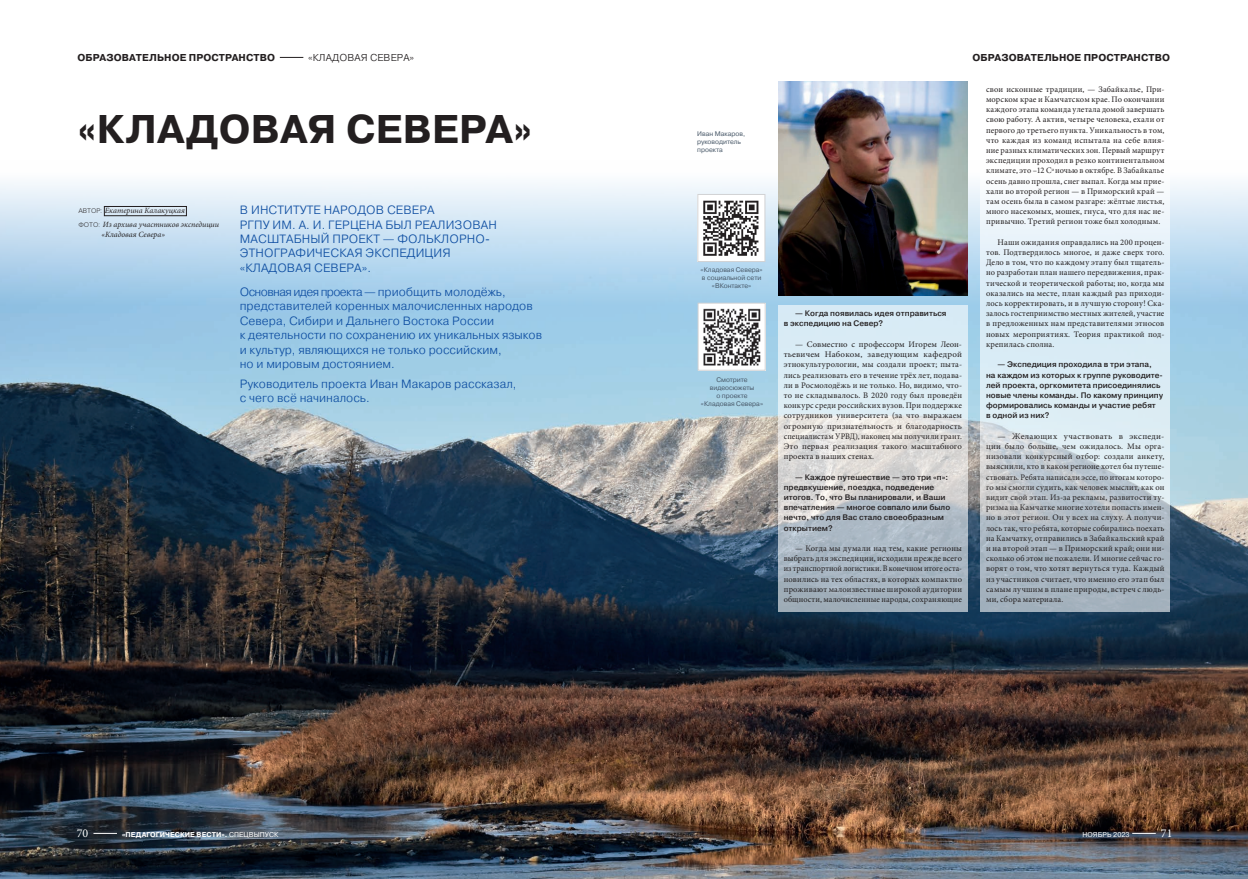
<style>
.page{position:relative;width:1248px;height:879px;background:#fff}
.page>*{position:absolute;margin:0;border:0;box-sizing:border-box;transform-origin:0 0}
.Заголовок_1_40пт{font:700 40px "Pragmatica";letter-spacing:.01em;color:#231f20}
.Лид_12пт{font:300 12px/14.4px "Pragmatica";color:#0d4da1}
.t1{font:12px "Minion Pro";color:#fff}
.Рубрика_10пт{font:700 10px "Pragmatica";letter-spacing:.01em;color:#231f20}
.Рубрика_10пт-2{font:300 10px "Pragmatica";letter-spacing:.01em;color:#231f20}
.Основной_текст_Min_8{font:8.5px/10.2px "Minion Pro";letter-spacing:.02em;color:#231f20;text-align:justify}
.Основной_текст_Min_8-2{font:8.5px/10.2px "Minion Pro";letter-spacing:.02em;color:#231f20;text-align:justify;scale:1.05 1}
.Вопрос_интервью{font:500 8px/10.2px "Pragmatica";color:#231f20}
.t2{font:italic 8px/9.6px "Minion Pro";color:#231f20}
.t3{font:700 7px "Pragmatica";letter-spacing:.01em;color:#fff}
.t4{font:7px "Pragmatica";letter-spacing:.01em;color:#fff}
.Подпись_на_полях{font:6.7px/8px "Pragmatica";color:#485868;text-align:center}
.s1{font-family:"Proxima Nova";font-weight:300;font-style:normal;font-size:7px}
.s2{font-weight:400}
</style>
<div class="page">
<img style="left:0;top:161px;width:1247px;height:718px">
<svg style="left:778px;top:305px;width:189px;height:307px;background:#cad5db"></svg>
<svg style="left:980px;top:161px;width:189px;height:451px;background:#d1dee6"></svg>
<img style="left:778px;top:82px;width:189px;height:214px">
<img style="left:699px;top:196px;width:64px;height:64px">
<div style="left:697px;top:194px;width:68px;height:68px;border:1px solid #d1d2d4"></div>
<img style="left:699px;top:305px;width:64px;height:64px">
<div style="left:697px;top:303px;width:68px;height:68px;border:1px solid #d1d2d4"></div>
<svg style="left:280px;top:57px;width:23px;height:1px"></svg>
<svg style="left:93px;top:833px;width:24px;height:1px"></svg>
<svg style="left:1132px;top:833px;width:23px;height:1px"></svg>
<div style="left:104px;top:206px;width:82px;height:10px;border:1px solid #231f20"></div>
<p class="Рубрика_10пт" style="left:78px;top:51px;width:199px">ОБРАЗОВАТЕЛЬНОЕ ПРОСТРАНСТВО</p>
<p class="Рубрика_10пт-2" style="left:308px;top:51px;width:108px">«КЛАДОВАЯ СЕВЕРА»</p>
<p class="Рубрика_10пт" style="left:972px;top:51px;width:199px">ОБРАЗОВАТЕЛЬНОЕ ПРОСТРАНСТВО</p>
<p class="Заголовок_1_40пт" style="left:78px;top:103px;width:455px">«КЛАДОВАЯ СЕВЕРА»</p>
<p class="t2" style="left:78px;top:205px;width:108px"><span class="s1">АВТОР:</span> Екатерина Калакуцкая</p>
<p class="t2" style="left:101px;top:220px;width:119px;text-indent:-23px"><span class="s1">ФОТО:</span> Из архива участников экспедиции «Кладовая Севера»</p>
<p class="Лид_12пт" style="left:240px;top:203px;width:258px">В ИНСТИТУТЕ НАРОДОВ СЕВЕРА<br>РГПУ ИМ. А. И. ГЕРЦЕНА БЫЛ РЕАЛИЗОВАН<br>МАСШТАБНЫЙ ПРОЕКТ — ФОЛЬКЛОРНО-<br>ЭТНОГРАФИЧЕСКАЯ ЭКСПЕДИЦИЯ «КЛАДОВАЯ СЕВЕРА».</p>
<p class="Лид_12пт" style="left:240px;top:284px;width:304px">Основная идея проекта — приобщить молодёжь, представителей коренных малочисленных народов Севера, Сибири и Дальнего Востока России<br>к деятельности по сохранению их уникальных языков и культур, являющихся не только российским,<br>но и мировым достоянием.</p>
<p class="Лид_12пт" style="left:240px;top:376px;width:278px">Руководитель проекта Иван Макаров рассказал, с чего всё начиналось.</p>
<p class="Подпись_на_полях" style="left:697px;top:130px;width:49px">Иван Макаров,</p>
<p class="Подпись_на_полях" style="left:697px;top:138px;width:45px;text-align:left">руководитель проекта</p>
<p class="Подпись_на_полях" style="left:700px;top:265px;width:64px">«Кладовая Севера» в социальной сети «ВКонтакте»</p>
<p class="Подпись_на_полях" style="left:701px;top:376px;width:64px">Смотрите видеосюжеты<br>о проекте «Кладовая Севера»</p>
<p class="Вопрос_интервью" style="left:783px;top:308px;width:164px;text-indent:11px">— Когда появилась идея отправиться в экспедицию на Cевер?</p>
<p class="Основной_текст_Min_8" style="left:783px;top:339px;width:180px;text-indent:11px">— Совместно с профессорм Игорем Леон&shy;тьевичем Набоком, заведующим кафедрой этнокультурологии, мы создали проект; пыта&shy;лись реализовать его в течение трёх лет, подава&shy;ли в Росмолодёжь и не только. Но, видимо, что&shy;то не складывалось. В 2020 году был проведён конкурс среди российских вузов. При поддержке сотрудников университета (за что выражаем огромную признательность и благодарность специалистам УРВД), наконец мы получили грант.<br>Это первая реализация такого масштабного проекта в наших стенах.</p>
<p class="Вопрос_интервью" style="left:783px;top:471px;width:168px;text-indent:11px">— Каждое путешествие — это три «п»: предвкушение, поездка, подведение итогов. То, что Вы планировали, и Ваши впечатления — многое совпало или было нечто, что для Вас стало своеобразным открытием?</p>
<p class="Основной_текст_Min_8" style="left:783px;top:543px;width:180px;text-indent:11px">— Когда мы думали над тем, какие регионы выбрать для экспедиции, исходили прежде всего из транспортной логистики. В конечном итоге оста&shy;новились на тех областях, в которых компактно проживают малоизвестные широкой аудитории общности, малочисленные народы, сохраняющие</p>
<p class="Основной_текст_Min_8" style="left:986px;top:84px;width:180px">свои исконные традиции, — Забайкалье, При&shy;морском крае и Камчатском крае. По окончании каждого этапа команда улетала домой завершать свою работу. А актив, четыре человека, ехали от первого до третьего пункта. Уникальность в том, что каждая из команд испытала на себе влия&shy;ние разных климатических зон. Первый маршрут экспедиции проходил в резко континентальном климате, это –12 C<sup>o</sup> ночью в октябре. В Забайкалье осень давно прошла, снег выпал. Когда мы прие&shy;хали во второй регион — в Приморский край — там осень была в самом разгаре: жёлтые листья, много насекомых, мошек, гнуса, что для нас не&shy;привычно. Третий регион тоже был холодным.</p>
<p class="Основной_текст_Min_8" style="left:986px;top:237px;width:180px;text-indent:11px">Наши ожидания оправдались на 200 процен&shy;тов. Подтвердилось многое, и даже сверх того.<br>Дело в том, что по каждому этапу был тщатель&shy;но разработан план нашего передвижения, прак&shy;тической и теоретической работы; но, когда мы оказались на месте, план каждый раз приходи&shy;лось корректировать, и в лучшую сторону! Ска&shy;залось гостеприимство местных жителей, участие в предложенных нам представителями этносов новых мероприятиях. Теория практикой под&shy;крепилась сполна.</p>
<p class="Вопрос_интервью" style="left:986px;top:359px;width:178px;text-indent:11px">— Экспедиция проходила в три этапа, на каждом из которых к группе руководите‑ лей проекта, оргкомитета присоединялись новые члены команды. По какому принципу формировались команды и участие ребят<br>в одной из них?</p>
<p class="Основной_текст_Min_8-2" style="left:986px;top:431px;width:171px;text-indent:11px">— Желающих участвовать в экспеди&shy;ции было больше, чем ожидалось. Мы орга&shy;низовали конкурсный отбор: создали анкету, выяснили, кто в каком регионе хотел бы путеше&shy;ствовать. Ребята написали эссе, по итогам которо&shy;го мы смогли судить, как человек мыслит, как он видит свой этап. Из-за рекламы, развитости ту&shy;ризма на Камчатке многие хотели попасть имен&shy;но в этот регион. Он у всех на слуху. А получи&shy;лось так, что ребята, которые собирались поехать на Камчатку, отправились в Забайкальский край и на второй этап — в Приморский край; они ни&shy;сколько об этом не пожалели. И многие сейчас го&shy;ворят о том, что хотят вернуться туда. Каждый из участников считает, что именно его этап был самым лучшим в плане природы, встреч с людь&shy;ми, сбора материала.</p>
<p class="t1" style="left:77px;top:825px;width:13px">70</p>
<p class="t3" style="left:122px;top:829px;width:158px">«ПЕДАГОГИЧЕСКИЕ ВЕСТИ». <span class="s2">СПЕЦВЫПУСК</span></p>
<p class="t4" style="left:1082px;top:830px;width:49px">НОЯБРЬ 2023</p>
<p class="t1" style="left:1160px;top:825px;width:13px">71</p>
</div>
